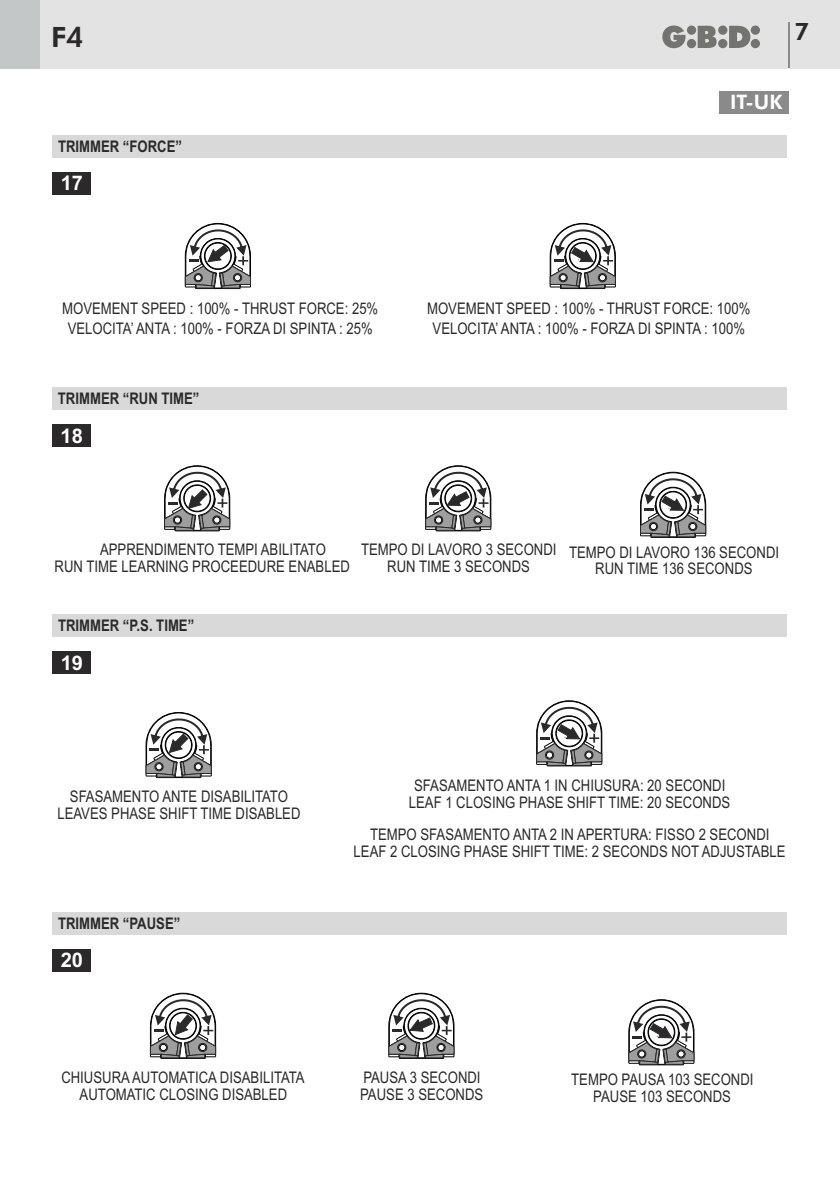
<style>
.page{position:relative;width:840px;height:1191px;background:#fff}
.page>*{position:absolute;margin:0;border:0;box-sizing:border-box;transform-origin:0 0}
.t1{font:800 28px "Futura BT";color:#2b2929}
.t2{font:800 24px "Futura BT";color:#2b2929}
.t3{font:700 20.2px "Arial";color:#fff}
.t4{font:800 20px "Futura BT";color:#fff}
.t5{font:16px/20.2px "Arial Narrow";color:#2b2929;text-align:center}
.t6{font:700 16px "Arial Narrow";color:#2b2929}
</style>
<div class="page">
<div style="left:53px;top:614px;width:733px;height:23px;background:#d9d9d9"></div>
<div style="left:53px;top:651px;width:38px;height:22px;background:#2b2929"></div>
<svg style="left:145px;top:712px;width:67px;height:67px"></svg>
<div style="left:53px;top:912px;width:733px;height:22px;background:#d9d9d9"></div>
<div style="left:53px;top:948px;width:38px;height:23px;background:#2b2929"></div>
<svg style="left:628px;top:999px;width:66px;height:67px"></svg>
<svg style="left:388px;top:992px;width:66px;height:67px"></svg>
<svg style="left:536px;top:700px;width:66px;height:67px"></svg>
<div style="left:53px;top:387px;width:733px;height:23px;background:#d9d9d9"></div>
<div style="left:52px;top:424px;width:38px;height:23px;background:#2b2929"></div>
<svg style="left:640px;top:472px;width:66px;height:66px"></svg>
<svg style="left:425px;top:465px;width:66px;height:67px"></svg>
<svg style="left:150px;top:992px;width:66px;height:67px"></svg>
<div style="left:53px;top:135px;width:733px;height:23px;background:#d9d9d9"></div>
<div style="left:53px;top:172px;width:38px;height:23px;background:#2b2929"></div>
<svg style="left:185px;top:223px;width:66px;height:67px"></svg>
<svg style="left:549px;top:223px;width:66px;height:67px"></svg>
<svg style="left:164px;top:465px;width:66px;height:67px"></svg>
<div style="left:0;top:0;width:839px;height:68px;background:#e3e3e3"></div>
<div style="left:0;top:0;width:40px;height:68px;background:#c4c7c7"></div>
<svg style="left:662px;top:26px;width:97px;height:22px"></svg>
<hr style="left:787px;top:23px;width:2px;height:45px;background:#8a8a8a">
<div style="left:719px;top:91px;width:69px;height:22px;background:#8a8a8a"></div>
<h1 class="t1" style="left:51px;top:26px;width:34px">F4</h1>
<h2 class="t2" style="left:794px;top:22px;width:16px">7</h2>
<p class="t6" style="left:58px;top:140px;width:125px">TRIMMER “FORCE”</p>
<p class="t3" style="left:61px;top:176px;width:24px">17</p>
<p class="t3" style="left:61px;top:176px;width:24px">31</p>
<p class="t4" style="left:729px;top:94px;width:54px">IT-UK</p>
<p class="t5" style="left:62px;top:300px;width:317px">MOVEMENT SPEED : 100% - THRUST FORCE: 25%<br>VELOCITA’ ANTA : 100% - FORZA DI SPINTA : 25%</p>
<p class="t5" style="left:427px;top:300px;width:324px">MOVEMENT SPEED : 100% - THRUST FORCE: 100%<br>VELOCITA’ ANTA : 100% - FORZA DI SPINTA : 100%</p>
<p class="t6" style="left:58px;top:392px;width:143px">TRIMMER “RUN TIME”</p>
<p class="t3" style="left:61px;top:428px;width:24px">18</p>
<p class="t3" style="left:61px;top:428px;width:24px">31</p>
<p class="t5" style="left:100px;top:541px;width:227px">APPRENDIMENTO TEMPI ABILITATO</p>
<p class="t5" style="left:55px;top:558px;width:297px">RUN TIME LEARNING PROCEEDURE ENABLED</p>
<p class="t5" style="left:361px;top:541px;width:197px">TEMPO DI LAVORO 3 SECONDI</p>
<p class="t5" style="left:387px;top:558px;width:144px">RUN TIME 3 SECONDS</p>
<p class="t5" style="left:569px;top:543px;width:211px">TEMPO DI LAVORO 136 SECONDI</p>
<p class="t5" style="left:595px;top:560px;width:159px">RUN TIME 136 SECONDS</p>
<p class="t6" style="left:58px;top:619px;width:138px">TRIMMER “P.S. TIME”</p>
<p class="t3" style="left:61px;top:655px;width:24px">19</p>
<p class="t3" style="left:61px;top:655px;width:24px">31</p>
<p class="t5" style="left:70px;top:787px;width:219px">SFASAMENTO ANTE DISABILITATO</p>
<p class="t5" style="left:57px;top:804px;width:244px">LEAVES PHASE SHIFT TIME DISABLED</p>
<p class="t5" style="left:414px;top:776px;width:312px">SFASAMENTO ANTA 1 IN CHIUSURA: 20 SECONDI</p>
<p class="t5" style="left:408px;top:793px;width:323px">LEAF 1 CLOSING PHASE SHIFT TIME: 20 SECONDS</p>
<p class="t6" style="left:58px;top:917px;width:124px">TRIMMER “PAUSE”</p>
<p class="t3" style="left:61px;top:952px;width:24px">20</p>
<p class="t3" style="left:61px;top:952px;width:24px">31</p>
<p class="t5" style="left:61px;top:1068px;width:245px">CHIUSURA AUTOMATICA DISABILITATA</p>
<p class="t5" style="left:80px;top:1085px;width:209px">AUTOMATIC CLOSING DISABLED</p>
<p class="t5" style="left:353px;top:828px;width:433px;line-height:16.6px">TEMPO SFASAMENTO ANTA 2 IN APERTURA: FISSO 2 SECONDI<br>LEAF 2 CLOSING PHASE SHIFT TIME: 2 SECONDS NOT ADJUSTABLE</p>
<p class="t5" style="left:363px;top:1068px;width:119px">PAUSA 3 SECONDI</p>
<p class="t5" style="left:360px;top:1085px;width:124px">PAUSE 3 SECONDS</p>
<p class="t5" style="left:571px;top:1070px;width:184px">TEMPO PAUSA 103 SECONDI</p>
<p class="t5" style="left:593px;top:1087px;width:139px">PAUSE 103 SECONDS</p>
</div>
